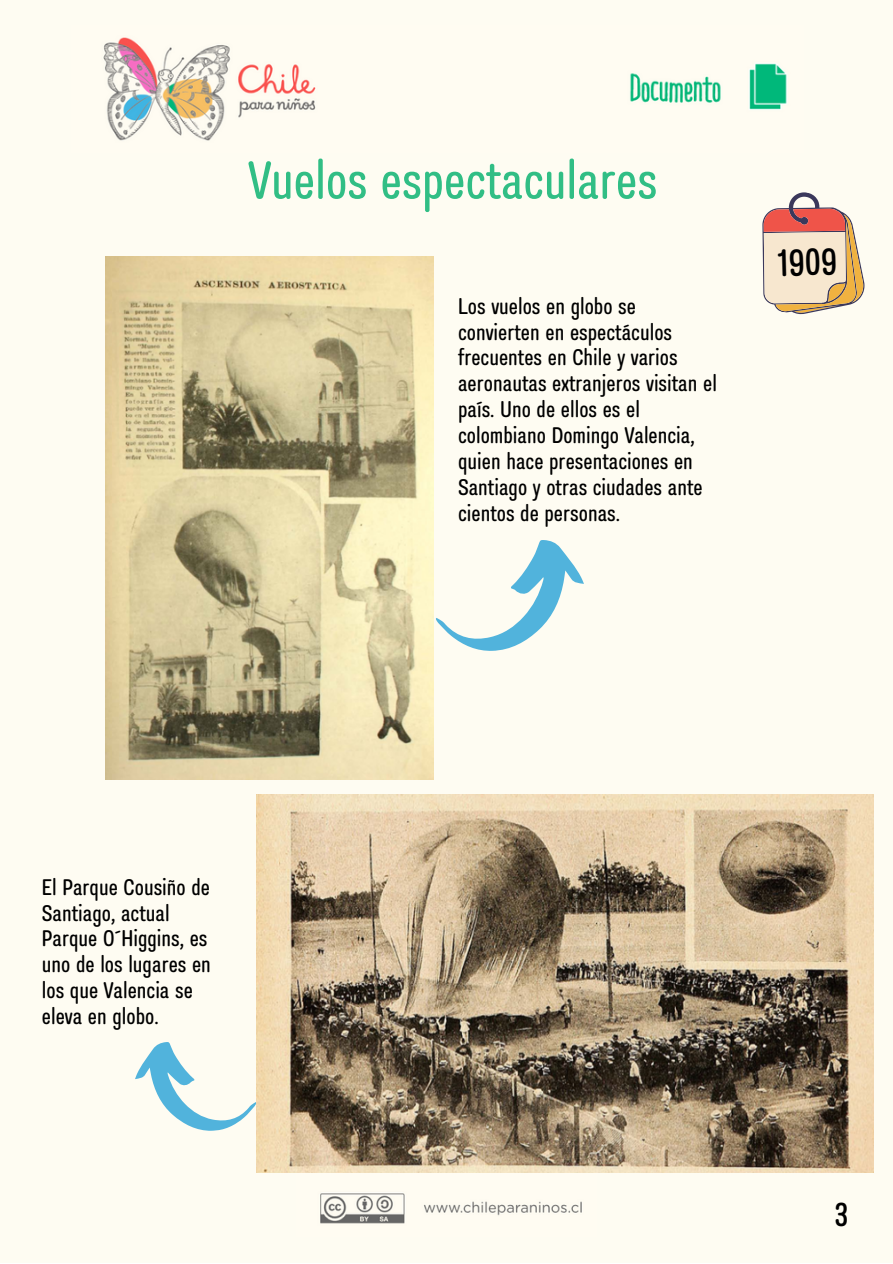
<style>
.page{position:relative;width:893px;height:1264px;background:#fff}
.page>*{position:absolute;margin:0;border:0;box-sizing:border-box;transform-origin:0 0}
.t1{font:500 condensed 52.5px "Prachason Neue Mon";color:#31be85}
.t2{font:500 condensed 37.5px "Prachason Neue Mon";color:#000}
.t3{font:500 condensed 33px "Prachason Neue Mon";color:#000}
.t4{font:500 condensed 22.5px/25.8px "Prachason Neue Mon";color:#000}
</style>
<div class="page">
<div style="left:0;top:0;width:892px;height:1262px;background:#fefcf2"></div>
<img style="left:103px;top:37px;width:684px;height:104px">
<img style="left:320px;top:1193px;width:262px;height:31px">
<svg style="left:762px;top:192px;width:103px;height:123px"></svg>
<img style="left:257px;top:795px;width:616px;height:377px">
<img style="left:105px;top:256px;width:328px;height:523px">
<svg style="left:436px;top:540px;width:148px;height:111px"></svg>
<svg style="left:135px;top:1040px;width:122px;height:92px"></svg>
<h1 class="t1" style="left:248px;top:156px;width:410px">Vuelos espectaculares</h1>
<p class="t4" style="left:458px;top:294px;width:260px">Los vuelos en globo se convierten en espectáculos frecuentes en Chile y varios aeronautas extranjeros visitan el país. Uno de ellos es el colombiano Domingo Valencia, quien hace presentaciones en<br>Santiago y otras ciudades ante cientos de personas.</p>
<h2 class="t2" style="left:777px;top:246px;width:60px;rotate:-2deg">1909</h2>
<p class="t4" style="left:42px;top:875px;width:171px">El Parque Cousiño de<br>Santiago, actual<br>Parque O´Higgins, es uno de los lugares en los que Valencia se eleva en globo.</p>
<h3 class="t3" style="left:834px;top:1199px;width:15px">3</h3>
</div>
